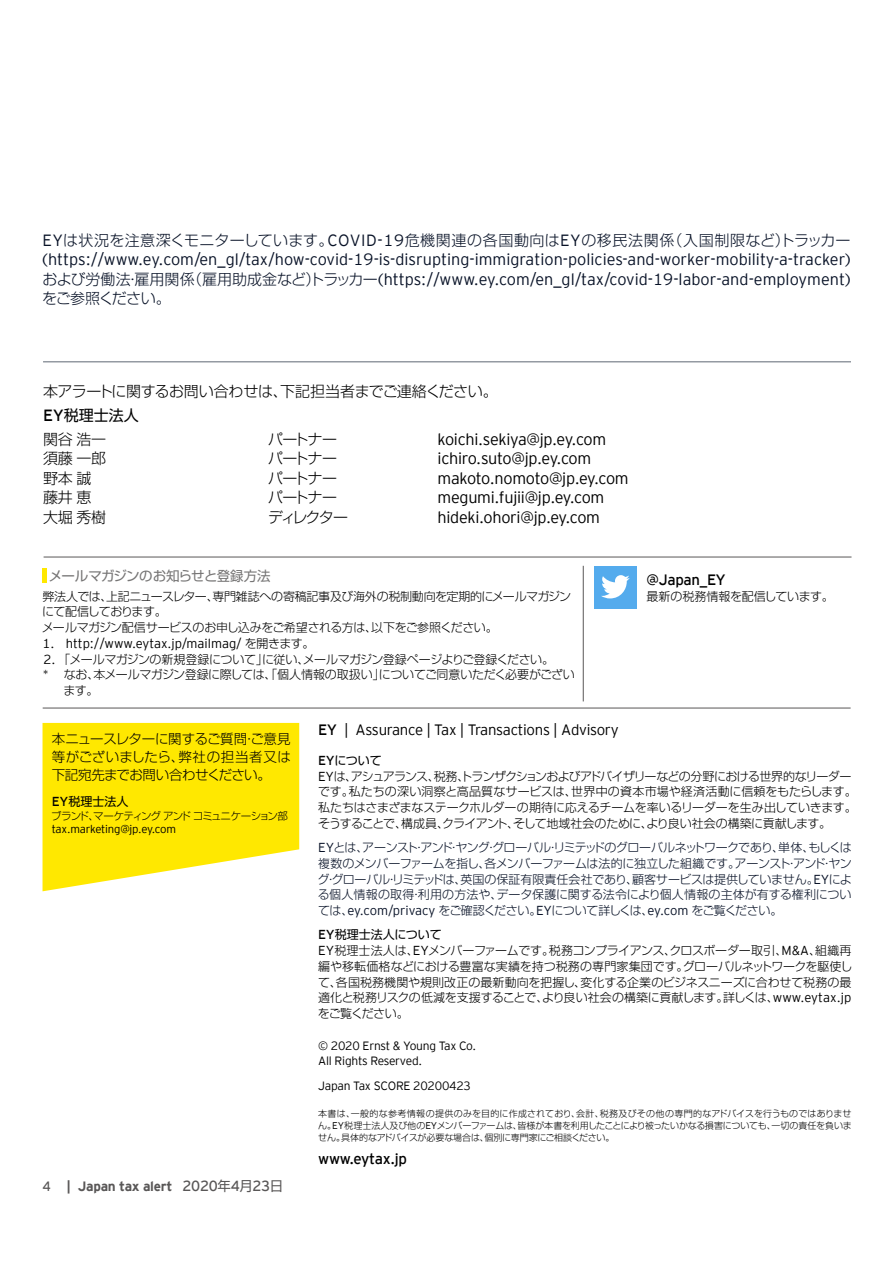
<style>
.page{position:relative;width:893px;height:1263px;background:#fff}
.page>*{position:absolute;margin:0;border:0;box-sizing:border-box;transform-origin:0 0}
.t1{font:300 16.2px/19.5px "EY Interstate";color:#081227}
.t2{font:300 16.2px "EY Interstate";letter-spacing:-.02em;color:#000}
.t3{font:300 15px/23.7px "Shin Go Pro";letter-spacing:-.045em;color:#000}
.t4{font:300 15px "Shin Go Pro";letter-spacing:.02em;color:#081227}
.t5{font:300 15px "EY Interstate";letter-spacing:-.02em;color:#000}
.t6{font:15px "EY Interstate";letter-spacing:-.02em;color:#000}
.t7{font:300 15px "Shin Go Pro";letter-spacing:-.055em;color:#081227}
.t8{font:300 13.5px/18px "Shin Go Pro";letter-spacing:-.02em;color:#000;text-align:justify}
.t9{font:700 13.5px "EY Interstate";letter-spacing:-.02em;color:#595757}
.t10{font:13.5px "Shin Go Pro";letter-spacing:-.04em;color:#767575}
.t11{font:300 13.05px "EY Interstate";color:#000}
.t12{font:300 12px/15.8px "Shin Go Pro";letter-spacing:-.025em;color:#000}
.t13{font:300 12px/15.8px "Shin Go Pro";letter-spacing:-.035em;color:#081227;text-align:justify}
.t14{font:300 12px/15.8px "EY Interstate";letter-spacing:-.02em;color:#000}
.t15{font:12px "Shin Go Pro";color:#000}
.t16{font:300 11.4px "EY Interstate";letter-spacing:-.02em;color:#000}
.t17{font:300 10.5px "Shin Go Pro";letter-spacing:-.08em;color:#000}
.t18{font:300 9px/12px "Shin Go Pro";letter-spacing:-.02em;color:#000;text-align:justify}
.s1{font-family:"EY Interstate";font-size:16.2px}
.s2{font-family:"Shin Go Pro";font-size:15px}
.s3{font-family:"EY Interstate";font-weight:400;font-size:16.2px}
.s4{font-weight:400}
.s5{font-family:"Shin Go Pro";font-size:12px}
.s6{font-family:"EY Interstate";font-size:13.05px}
.s7{font-weight:400;font-size:14.7px}
.s8{font-family:"Shin Go Pro";font-weight:400}
.s9{font-family:"EY Interstate";font-weight:400;font-size:13.05px}
.s10{font-family:"EY Interstate";font-size:9.75px}
</style>
<div class="page">
<hr style="left:43px;top:708px;width:808px;height:1px;background:#595757">
<svg style="left:43px;top:723px;width:256px;height:168px;background:#ffea1f"></svg>
<hr style="left:43px;top:568px;width:4px;height:15px;background:#ffe800">
<div style="left:594px;top:566px;width:42px;height:42px;background:#54abed"></div>
<svg style="left:601px;top:575px;width:29px;height:23px"></svg>
<hr style="left:583px;top:566px;width:1px;height:135px;background:#595757">
<hr style="left:44px;top:557px;width:807px;height:1px;background:#595757">
<hr style="left:43px;top:361px;width:808px;height:1px;background:#5e6873">
<p class="t4" style="left:43px;top:228px;width:809px"><span class="s1">EY</span>は状況を注意深くモニターしています。<span class="s1">COVID-19</span>危機関連の各国動向は<span class="s1">EY</span>の移民法関係（入国制限など）トラッカー</p>
<h1 class="t1" style="left:43px;top:249px;width:809px">(https://www.ey.com/en_gl/tax/how-covid-19-is-disrupting-immigration-policies-and-worker-mobility-a-tracker)<span class="s2">および労働法・雇用関係（雇用助成金など）トラッカー</span>(https://www.ey.com/en_gl/tax/covid-19-labor-and-employment)</h1>
<p class="t7" style="left:42px;top:286px;width:130px">をご参照ください。</p>
<p class="t3" style="left:43px;top:378px;width:456px">本アラートに関するお問い合わせは、下記担当者までご連絡ください。<br><span class="s3">EY</span><span class="s4">税理士法人<br></span>関谷浩一</p>
<p class="t3" style="left:268px;top:425px;width:70px">パートナー</p>
<h1 class="t2" style="left:438px;top:427px;width:170px">koichi.sekiya@jp.ey.com</h1>
<p class="t3" style="left:43px;top:445px;width:65px">須藤一郎</p>
<p class="t3" style="left:268px;top:445px;width:70px">パートナー</p>
<h1 class="t2" style="left:438px;top:447px;width:155px">ichiro.suto@jp.ey.com</h1>
<p class="t3" style="left:43px;top:464px;width:50px">野本誠</p>
<p class="t3" style="left:268px;top:464px;width:70px">パートナー</p>
<h1 class="t2" style="left:438px;top:466px;width:193px">makoto.nomoto@jp.ey.com</h1>
<p class="t3" style="left:43px;top:484px;width:50px">藤井恵</p>
<p class="t3" style="left:268px;top:484px;width:70px">パートナー</p>
<h1 class="t2" style="left:438px;top:486px;width:168px">megumi.fujii@jp.ey.com</h1>
<p class="t3" style="left:43px;top:503px;width:65px">大堀秀樹</p>
<p class="t3" style="left:268px;top:503px;width:81px">ディレクター</p>
<h1 class="t2" style="left:438px;top:505px;width:164px">hideki.ohori@jp.ey.com</h1>
<p class="t10" style="left:49px;top:564px;width:223px">メールマガジンのお知らせと登録方法</p>
<p class="t12" style="left:42px;top:587px;width:531px">弊法人では、上記ニュースレター、専門雑誌への寄稿記事及び海外の税制動向を定期的にメールマガジンにて配信しております。<br>メールマガジン配信サービスのお申し込みをご希望される方は、以下をご参照ください。</p>
<p class="t11" style="left:43px;top:634px;width:273px">1. http://www.eytax.jp/mailmag/ <span class="s5">を開きます。</span></p>
<p class="t12" style="left:43px;top:650px;width:512px"><span class="s6">2.</span> 「メールマガジンの新規登録について」に従い、メールマガジン登録ページよりご登録ください。</p>
<p class="t12" style="left:43px;top:665px;width:534px"><span class="s6">*</span> なお、本メールマガジン登録に際しては、「個人情報の取扱い」についてご同意いただく必要がござい</p>
<p class="t12" style="left:63px;top:681px;width:37px">ます。</p>
<p class="t6" style="left:646px;top:569px;width:81px">@Japan_EY</p>
<p class="t12" style="left:646px;top:587px;width:189px">最新の税務情報を配信しています。</p>
<p class="t8" style="left:52px;top:728px;width:241px">本ニュースレターに関するご質問・ご意見等がございましたら、弊社の担当者又は下記宛先までお問い合わせください。</p>
<p class="t15" style="left:52px;top:792px;width:78px"><span class="s6">EY</span>税理士法人</p>
<p class="t17" style="left:51px;top:807px;width:238px">ブランド、マーケティングアンドコミュニケーション部</p>
<p class="t16" style="left:52px;top:821px;width:126px">tax.marketing@jp.ey.com</p>
<p class="t9" style="left:43px;top:1177px;width:242px"><span class="s4">4</span> | Japan tax alert <span class="s7">2020</span><span class="s8">年</span><span class="s7">4</span><span class="s8">月</span><span class="s7">23</span><span class="s8">日</span></p>
<p class="t5" style="left:318px;top:719px;width:302px"><span class="s4">EY</span> | Assurance | Tax | Transactions | Advisory</p>
<p class="t12" style="left:318px;top:751px;width:540px"><span class="s9">EY</span><span class="s4">について<br></span><span class="s6">EY</span>は、アシュアランス、税務、トランザクションおよびアドバイザリーなどの分野における世界的なリーダーです。私たちの深い洞察と高品質なサービスは、世界中の資本市場や経済活動に信頼をもたらします。私たちはさまざまなステークホルダーの期待に応えるチームを率いるリーダーを生み出していきます。そうすることで、構成員、クライアント、そして地域社会のために、より良い社会の構築に貢献します。</p>
<p class="t13" style="left:317px;top:838px;width:536px"><span class="s6">EY</span>とは、アーンスト・アンド・ヤング・グローバル・リミテッドのグローバルネットワークであり、単体、もしくは複数のメンバーファームを指し、各メンバーファームは法的に独立した組織です。アーンスト・アンド・ヤング・グローバル・リミテッドは、英国の保証有限責任会社であり、顧客サービスは提供していません。<span class="s6">EY</span>による個人情報の取得・利用の方法や、データ保護に関する法令により個人情報の主体が有する権利については、<span class="s6">ey.com/privacy</span> をご確認ください。<span class="s6">EY</span>について詳しくは、<span class="s6">ey.com</span> をご覧ください。</p>
<p class="t12" style="left:318px;top:925px;width:536px"><span class="s9">EY</span><span class="s4">税理士法人について<br></span><span class="s6">EY</span>税理士法人は、<span class="s6">EY</span>メンバーファームです。税務コンプライアンス、クロスボーダー取引、<span class="s6">M&amp;A</span>、組織再編や移転価格などにおける豊富な実績を持つ税務の専門家集団です。グローバルネットワークを駆使して、各国税務機関や規則改正の最新動向を把握し、変化する企業のビジネスニーズに合わせて税務の最適化と税務リスクの低減を支援することで、より良い社会の構築に貢献します。詳しくは、<span class="s6">www.eytax.jp</span>をご覧ください。</p>
<p class="t14" style="left:318px;top:1037px;width:160px">© 2020 Ernst &amp; Young Tax Co.<br>All Rights Reserved.</p>
<p class="t14" style="left:318px;top:1077px;width:154px">Japan Tax SCORE 20200423</p>
<p class="t18" style="left:318px;top:1107px;width:535px">本書は、一般的な参考情報の提供のみを目的に作成されており、会計、税務及びその他の専門的なアドバイスを行うものではありません。<span class="s10">EY</span>税理士法人及び他の<span class="s10">EY</span>メンバーファームは、皆様が本書を利用したことにより被ったいかなる損害についても、一切の責任を負いません。具体的なアドバイスが必要な場合は、個別に専門家にご相談ください。</p>
<p class="t6" style="left:318px;top:1148px;width:90px">www.eytax.jp</p>
</div>
